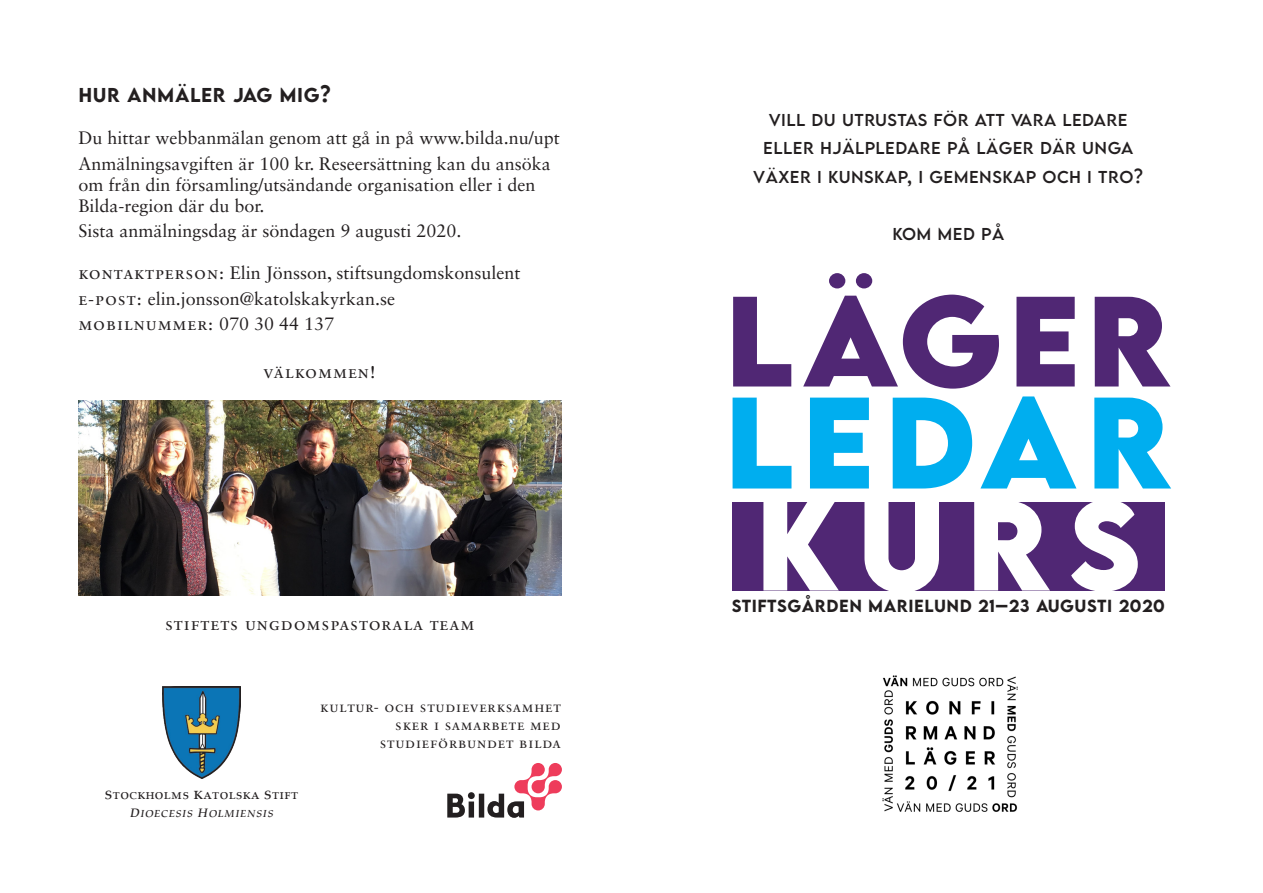
<style>
.page{position:relative;width:1263px;height:893px;background:#fff}
.page>*{position:absolute;margin:0;border:0;box-sizing:border-box;transform-origin:0 0}
.t1{font:700 115.5px "LEMONMILK";letter-spacing:.075em;color:#00aeef}
.t2{font:700 114px "LEMONMILK";letter-spacing:.055em;color:#502774}
.t3{font:700 114px "LEMONMILK";color:#fff}
.t4{font:500 21px "LEMONMILK Pro";letter-spacing:.025em;color:#231f20}
.t5{font:500 18.3px "LEMONMILK Pro";letter-spacing:.025em;color:#231f20}
.t6{font:18px/21px "Sabon LT Std";color:#231f20}
.t7{font:18px "Sabon LT Std";letter-spacing:.05em;color:#231f20}
.t8{font:18px "LEMONMILK Pro";letter-spacing:.025em;color:#231f20}
.t9{font:15px/18px "Sabon LT Std";letter-spacing:.05em;color:#231f20;text-align:right}
.t10{font:15px "Palatino Linotype";letter-spacing:.025em;color:#231f20}
.t11{font:italic 15px "Palatino Linotype";letter-spacing:.025em;color:#231f20}
.s1{font-size:18px}
</style>
<div class="page">
<img style="left:882px;top:675px;width:136px;height:137px">
<div style="left:732px;top:502px;width:433px;height:88px;background:#502774"></div>
<img style="left:78px;top:401px;width:483px;height:194px">
<img style="left:163px;top:687px;width:78px;height:92px">
<svg style="left:447px;top:763px;width:115px;height:55px"></svg>
<p class="t4" style="left:78px;top:80px;width:254px">HUR ANMÄLER JAG MIG?</p>
<p class="t6" style="left:78px;top:127px;width:483px">Du hittar webbanmälan genom att gå in på www.bilda.nu/upt</p>
<p class="t6" style="left:78px;top:153px;width:474px">Anmälningsavgiften är 100 kr. Reseersättning kan du ansöka om från din församling/utsändande organisation eller i den<br>Bilda-region där du bor.</p>
<p class="t7" style="left:78px;top:220px;width:385px">Sista anmälningsdag är söndagen 9 augusti 2020.</p>
<p class="t7" style="left:78px;top:262px;width:443px">kontaktperson: Elin Jönsson, stiftsungdomskonsulent</p>
<p class="t6" style="left:78px;top:288px;width:318px">e-post: elin.jonsson@katolskakyrkan.se</p>
<p class="t7" style="left:78px;top:313px;width:257px">mobilnummer: 070 30 44 137</p>
<p class="t7" style="left:264px;top:361px;width:114px">välkommen!</p>
<p class="t7" style="left:165px;top:613px;width:311px">stiftets ungdomspastorala team</p>
<p class="t10" style="left:105px;top:783px;width:195px"><span class="s1">s</span>tockholms <span class="s1">k</span>atolska <span class="s1">s</span>tift</p>
<p class="t11" style="left:130px;top:801px;width:145px"><span class="s1">d</span>ioecesis <span class="s1">h</span>olmiensis</p>
<p class="t9" style="left:320px;top:697px;width:242px">kultur- och studieverksamhet sker i samarbete med studieförbundet bilda</p>
<p class="t8" style="left:769px;top:107px;width:360px">VILL DU UTRUSTAS FÖR ATT VARA LEDARE</p>
<p class="t8" style="left:763px;top:135px;width:371px">ELLER HJÄLPLEDARE PÅ LÄGER DÄR UNGA</p>
<p class="t8" style="left:753px;top:164px;width:391px">VÄXER I KUNSKAP, I GEMENSKAP OCH I TRO?</p>
<p class="t8" style="left:892px;top:221px;width:113px">KOM MED PÅ</p>
<p class="t2" style="left:725px;top:264px;width:447px">LÄGER</p>
<p class="t1" style="left:725px;top:364px;width:449px">LEDAR</p>
<p class="t3" style="left:756px;top:468px;width:387px">KURS</p>
<p class="t5" style="left:732px;top:593px;width:435px">STIFTSGÅRDEN MARIELUND 21–23 AUGUSTI 2020</p>
</div>
